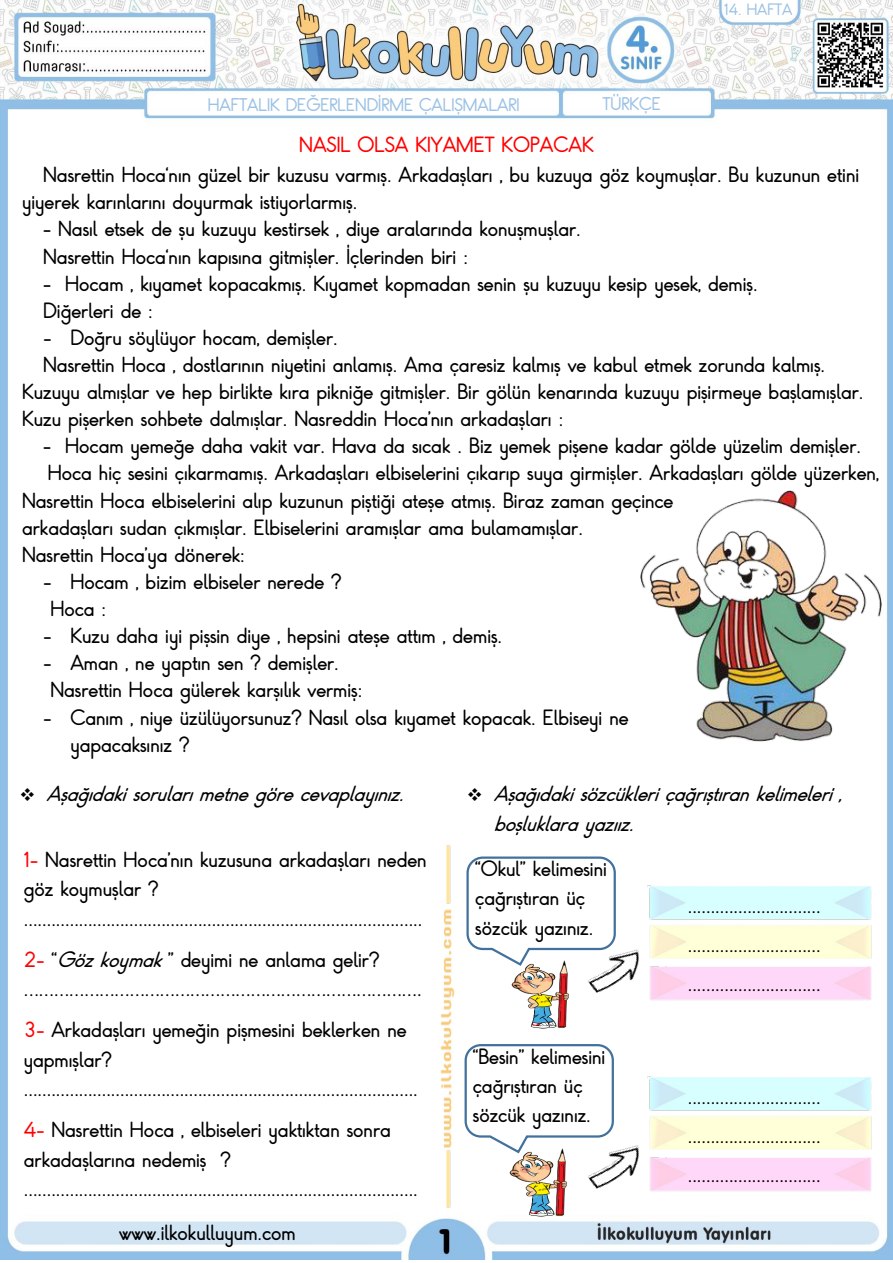
<style>
.page{position:relative;width:893px;height:1263px;background:#fff}
.page>*{position:absolute;margin:0;border:0;box-sizing:border-box;transform-origin:0 0}
.t1{font:18px/29.2px "Kayra Aydin";color:#000}
.t2{font:italic 18px/29.2px "Kayra Aydin";color:#000}
.t3{font:18px "Kayra Aydin";color:#f00}
.t4{font:15px "Kayra Aydin";color:#9cc2e5}
.t5{font:13.5px "Kayra Aydin";color:#9cc2e5}
.s1{color:#fff}
.s2{color:#f00}
.s3{font-style:italic}
</style>
<div class="page">
<img style="left:0;top:0;width:893px;height:1259px">
<img style="left:13px;top:847px;width:426px;height:360px">
<img style="left:453px;top:847px;width:427px;height:358px">
<img style="left:437px;top:905px;width:19px;height:246px">
<img style="left:446px;top:844px;width:5px;height:63px">
<img style="left:446px;top:1148px;width:5px;height:62px">
<img style="left:9px;top:782px;width:423px;height:41px">
<img style="left:456px;top:782px;width:423px;height:69px">
<img style="left:641px;top:490px;width:241px;height:252px">
<img style="left:492px;top:967px;width:97px;height:63px">
<svg style="left:465px;top:855px;width:152px;height:112px"></svg>
<img style="left:464px;top:856px;width:154px;height:87px">
<img style="left:491px;top:1155px;width:96px;height:62px">
<svg style="left:463px;top:1043px;width:152px;height:112px"></svg>
<img style="left:462px;top:1044px;width:160px;height:87px">
<img style="left:625px;top:873px;width:268px;height:139px">
<div style="left:677px;top:893px;width:165px;height:20px;background:#d7ffff"></div>
<div style="left:677px;top:932px;width:165px;height:21px;background:#ffffd8"></div>
<div style="left:677px;top:971px;width:165px;height:21px;background:#ffd7f9"></div>
<img style="left:625px;top:1064px;width:268px;height:139px">
<div style="left:677px;top:1084px;width:165px;height:21px;background:#d7ffff"></div>
<div style="left:677px;top:1123px;width:165px;height:21px;background:#ffffd8"></div>
<div style="left:677px;top:1162px;width:165px;height:21px;background:#ffd7f9"></div>
<img style="left:578px;top:937px;width:73px;height:64px">
<img style="left:578px;top:1133px;width:73px;height:64px">
<img style="left:817px;top:22px;width:66px;height:67px">
<p class="t4" style="left:208px;top:94px;width:313px">HAFTALIK DEĞERLENDİRME ÇALIŞMALARI</p>
<p class="t4" style="left:602px;top:94px;width:60px">TÜRKÇE</p>
<p class="t3" style="left:299px;top:133px;width:296px">NASIL OLSA KIYAMET KOPACAK</p>
<p class="t5" style="left:724px;top:0;width:70px">14. HAFTA</p>
<p class="t1" style="left:22px;top:163px;width:839px;line-height:27.2px;text-indent:21px">Nasrettin Hoca‘nın güzel bir kuzusu varmış. Arkadaşları , bu kuzuya göz koymuşlar. Bu kuzunun etini yiyerek karınlarını doyurmak istiyorlarmış.</p>
<p class="t1" style="left:43px;top:217px;width:539px;line-height:27.2px">- Nasıl etsek de şu kuzuyu kestirsek , diye aralarında konuşmuşlar.<br>Nasrettin Hoca‘nın kapısına gitmişler. İçlerinden biri :</p>
<p class="t1" style="left:43px;top:271px;width:716px;line-height:27.2px">- Hocam , kıyamet kopacakmış. Kıyamet kopmadan senin şu kuzuyu kesip yesek, demiş.<br>Diğerleri de :</p>
<p class="t1" style="left:43px;top:324px;width:296px">- Doğru söylüyor hocam, demişler.</p>
<p class="t1" style="left:43px;top:351px;width:783px">Nasrettin Hoca , dostlarının niyetini anlamış. Ama çaresiz kalmış ve kabul etmek zorunda kalmış.</p>
<p class="t1" style="left:22px;top:378px;width:843px">Kuzuyu almışlar ve hep birlikte kıra pikniğe gitmişler. Bir gölün kenarında kuzuyu pişirmeye başlamışlar.</p>
<p class="t1" style="left:22px;top:406px;width:543px">Kuzu pişerken sohbete dalmışlar. Nasreddin Hoca’nın arkadaşları :</p>
<p class="t1" style="left:22px;top:434px;width:858px;line-height:27.2px;text-indent:21px">- Hocam yemeğe daha vakit var. Hava da sıcak . Biz yemek pişene kadar gölde yüzelim demişler.<br><span class="s1">.</span> Hoca hiç sesini çıkarmamış. Arkadaşları elbiselerini çıkarıp suya girmişler. Arkadaşları gölde yüzerken, Nasrettin Hoca elbiselerini alıp kuzunun piştiği ateşe atmış. Biraz zaman geçince<br>arkadaşları sudan çıkmışlar. Elbiselerini aramışlar ama bulamamışlar.<br>Nasrettin Hoca’ya dönerek:</p>
<p class="t1" style="left:50px;top:569px;width:293px;line-height:27.2px;text-indent:-7px">- Hocam , bizim elbiseler nerede ?<br>Hoca :</p>
<p class="t1" style="left:43px;top:623px;width:460px">- Kuzu daha iyi pişsin diye , hepsini ateşe attım , demiş.</p>
<p class="t1" style="left:50px;top:651px;width:313px;line-height:27.2px;text-indent:-7px">- Aman , ne yaptın sen ? demişler.<br>Nasrettin Hoca gülerek karşılık vermiş:</p>
<p class="t1" style="left:70px;top:705px;width:560px;line-height:27.2px;text-indent:-27px">- Canım , niye üzülüyorsunuz? Nasıl olsa kıyamet kopacak. Elbiseyi ne yapacaksınız ?</p>
<p class="t2" style="left:19px;top:781px;width:395px">❖ Aşağıdakisorularımetnegörecevaplayınız.</p>
<p class="t2" style="left:494px;top:781px;width:358px;text-indent:-27px">❖ Aşağıdakisözcükleri çağrıştırankelimeleri, boşluklarayazıız.</p>
<p class="t1" style="left:475px;top:855px;width:133px">“Okul” kelimesini çağrıştıran üç sözcük yazınız.</p>
<p class="t1" style="left:24px;top:846px;width:404px"><span class="s2">1-</span> Nasrettin Hoca’nın kuzusuna arkadaşları neden göz koymuşlar ? .......................................................................................</p>
<p class="t1" style="left:24px;top:946px;width:399px"><span class="s2">2-</span> “<span class="s3">Gözkoymak</span>” deyimi ne anlama gelir? …………………………………………………………………….</p>
<p class="t1" style="left:24px;top:1017px;width:395px"><span class="s2">3-</span> Arkadaşları yemeğin pişmesini beklerken ne yapmışlar? ......................................................................................</p>
<p class="t1" style="left:24px;top:1116px;width:395px"><span class="s2">4-</span> Nasrettin Hoca , elbiseleri yaktıktan sonra arkadaşlarına nedemiş ? ......................................................................................</p>
<p class="t1" style="left:688px;top:887px;width:134px;line-height:39.2px;text-align:justify">............................. ............................. .............................</p>
<p class="t1" style="left:473px;top:1043px;width:134px">“Besin” kelimesini çağrıştıran üç sözcük yazınız.</p>
<p class="t1" style="left:688px;top:1078px;width:134px;line-height:39.2px;text-align:justify">............................. ............................. .............................</p>
<p class="t1" style="left:119px;top:1219px;width:178px">www.ilkokulluyum.com</p>
</div>
